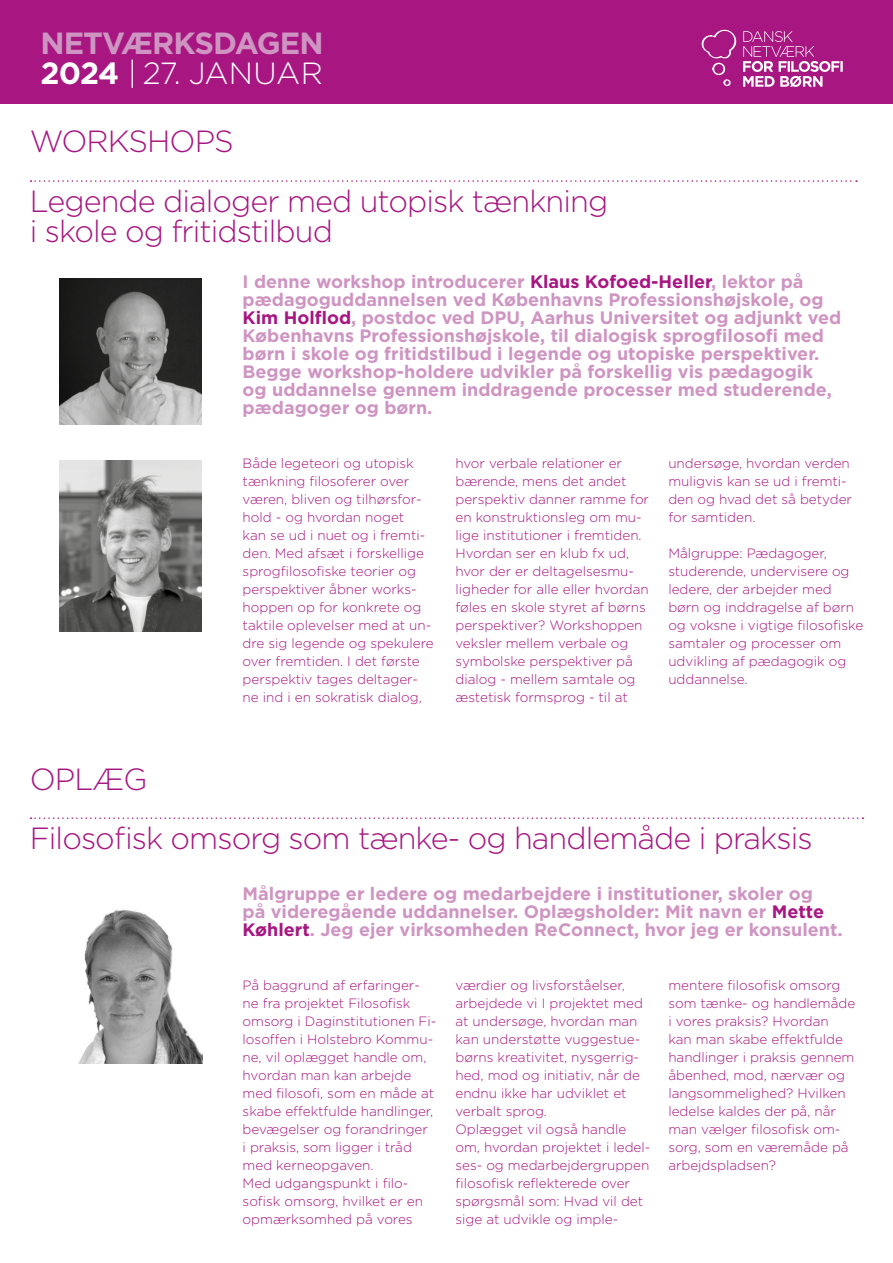
<style>
.page{position:relative;width:893px;height:1263px;background:#fff}
.page>*{position:absolute;margin:0;border:0;box-sizing:border-box;transform-origin:0 0}
.t1{font:300 30.6px/30.2px "Gotham";letter-spacing:-.03em;color:#a71681}
.t2{font:700 30.6px/30.2px "Gotham";letter-spacing:-.03em;color:#cf95c2}
.t3{font:700 18px/18px "Gotham";color:#cf95c2}
.t4{font:300 13.5px/18px "Gotham";color:#a71681}
.s1{color:#fff}
.s2{font-weight:300;color:#fff}
.s3{color:#a71681}
</style>
<div class="page">
<div style="left:0;top:0;width:893px;height:104px;background:#a71681"></div>
<svg style="left:701px;top:29px;width:36px;height:57px"></svg>
<svg style="left:743px;top:31px;width:100px;height:56px"></svg>
<svg style="left:31px;top:180px;width:826px;height:2px"></svg>
<svg style="left:31px;top:817px;width:832px;height:2px"></svg>
<img style="left:78px;top:910px;width:124px;height:153px">
<img style="left:59px;top:460px;width:143px;height:171px">
<img style="left:59px;top:279px;width:143px;height:145px">
<h1 class="t2" style="left:40px;top:28px;width:285px">NETVÆRKSDAGEN<br><span class="s1">2024</span> <span class="s2">| 27. JANUAR</span></h1>
<h1 class="t1" style="left:30px;top:125px;width:206px">WORKSHOPS</h1>
<h1 class="t1" style="left:30px;top:185px;width:580px">Legende dialoger med utopisk tænkning i skole og fritidstilbud</h1>
<p class="t3" style="left:243px;top:273px;width:600px">I denne workshop introducerer <span class="s3">Klaus Kofoed-Heller</span>, lektor på pædagoguddannelsen ved Københavns Professionshøjskole, og <span class="s3">Kim Holflod</span>, postdoc ved DPU, Aarhus Universitet og adjunkt ved Københavns Professionshøjskole, til dialogisk sprogfilosofi med børn i skole og fritidstilbud i legende og utopiske perspektiver.<br>Begge workshop-holdere udvikler på forskellig vis pædagogik og uddannelse gennem inddragende processer med studerende, pædagoger og børn.</p>
<h1 class="t1" style="left:30px;top:763px;width:119px">OPLÆG</h1>
<p class="t4" style="left:243px;top:454px;width:193px">Både legeteori og utopisk tænkning filosoferer over væren, bliven og tilhørsfor&shy;hold - og hvordan noget<br>kan se ud i nuet og i fremti&shy;den. Med afsæt i forskellige sprogfilosofiske teorier og perspektiver åbner works&shy;hoppen op for konkrete og taktile oplevelser med at un&shy;dre sig legende og spekulere over fremtiden. I det første perspektiv tages deltager&shy;ne ind i en sokratisk dialog,</p>
<p class="t4" style="left:455px;top:454px;width:195px">hvor verbale relationer er bærende, mens det andet perspektiv danner ramme for en konstruktionsleg om mu&shy;lige institutioner i fremtiden.<br>Hvordan ser en klub fx ud, hvor der er deltagelsesmu&shy;ligheder for alle eller hvordan føles en skole styret af børns perspektiver? Workshoppen veksler mellem verbale og symbolske perspektiver på dialog - mellem samtale og æstetisk formsprog - til at</p>
<p class="t4" style="left:668px;top:454px;width:185px">undersøge, hvordan verden muligvis kan se ud i fremti&shy;den og hvad det så betyder for samtiden.</p>
<p class="t4" style="left:668px;top:544px;width:196px">Målgruppe: Pædagoger, studerende, undervisere og ledere, der arbejder med børn og inddragelse af børn og voksne i vigtige filosofiske samtaler og processer om udvikling af pædagogik og uddannelse.</p>
<h1 class="t1" style="left:30px;top:822px;width:784px">Filosofisk omsorg som tænke- og handlemåde i praksis</h1>
<h2 class="t3" style="left:243px;top:885px;width:602px">Målgruppe er ledere og medarbejdere i institutioner, skoler og<br>på videregående uddannelser. Oplægsholder: Mit navn er <span class="s3">Mette<br>Køhlert</span>. Jeg ejer virksomheden ReConnect, hvor jeg er konsulent.</h2>
<p class="t4" style="left:243px;top:976px;width:195px">På baggrund af erfaringer&shy;ne fra projektet Filosofisk omsorg i Daginstitutionen Fi&shy;losoffen i Holstebro Kommu&shy;ne, vil oplægget handle om, hvordan man kan arbejde med filosofi, som en måde at skabe effektfulde handlinger, bevægelser og forandringer<br>i praksis, som ligger i tråd med kerneopgaven.<br>Med udgangspunkt i filo&shy;sofisk omsorg, hvilket er en opmærksomhed på vores</p>
<p class="t4" style="left:455px;top:976px;width:196px">værdier og livsforståelser, arbejdede vi I projektet med at undersøge, hvordan man kan understøtte vuggestue&shy;børns kreativitet, nysgerrig&shy;hed, mod og initiativ, når de endnu ikke har udviklet et verbalt sprog.<br>Oplægget vil også handle om, hvordan projektet i ledel&shy;ses- og medarbejdergruppen filosofisk reflekterede over spørgsmål som: Hvad vil det sige at udvikle og imple-</p>
<p class="t4" style="left:668px;top:976px;width:188px">mentere filosofisk omsorg som tænke- og handlemåde i vores praksis? Hvordan kan man skabe effektfulde handlinger i praksis gennem åbenhed, mod, nærvær og langsommelighed? Hvilken ledelse kaldes der på, når man vælger filosofisk om&shy;sorg, som en væremåde på arbejdspladsen?</p>
</div>
